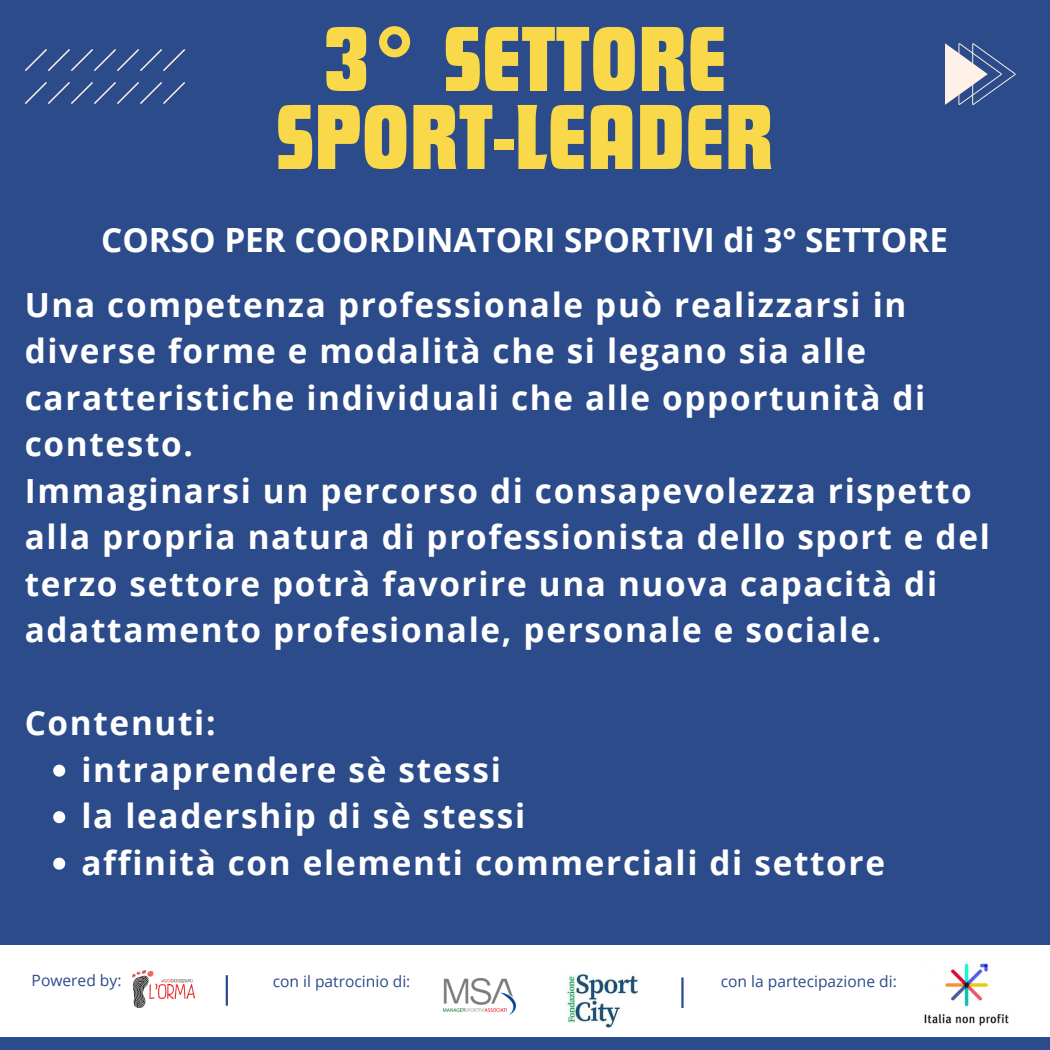
<style>
.page{position:relative;width:1050px;height:1050px;background:#2c4b8b}
.page>*{position:absolute;margin:0;border:0;box-sizing:border-box;transform-origin:0 0}
.t1{font:96px/78px "Futura Com Display";letter-spacing:.015em;color:#f9d949;text-align:center}
.t2{font:700 33.3px/46.5px "Open Sans";letter-spacing:.05em;color:#fff}
.t3{font:700 33.3px "Open Sans";color:#fff}
.t4{font:15.6px "Open Sans";color:#2c4b8b}
</style>
<div class="page">
<svg style="left:25px;top:49px;width:160px;height:55px"></svg>
<svg style="left:945px;top:43px;width:71px;height:62px"></svg>
<div style="left:0;top:945px;width:1050px;height:92px;background:#fff"></div>
<img style="left:133px;top:971px;width:61px;height:37px">
<hr style="left:226px;top:975px;width:2px;height:31px;background:#2c4b8b">
<img style="left:442px;top:978px;width:74px;height:37px">
<img style="left:566px;top:974px;width:73px;height:54px">
<img style="left:924px;top:963px;width:85px;height:63px">
<hr style="left:681px;top:977px;width:3px;height:31px;background:#2c4b8b">
<svg style="left:53px;top:765px;width:12px;height:12px"></svg>
<svg style="left:53px;top:811px;width:12px;height:12px"></svg>
<svg style="left:53px;top:858px;width:12px;height:12px"></svg>
<h1 class="t1" style="left:277px;top:18px;width:498px">3° SETTORE<br>SPORT-LEADER</h1>
<p class="t3" style="left:101px;top:216px;width:848px">CORSO PER COORDINATORI SPORTIVI di 3° SETTORE</p>
<p class="t2" style="left:25px;top:281px;width:967px">Una competenza professionale può realizzarsi in diverse forme e modalità che si legano sia alle caratteristiche individuali che alle opportunità di contesto.<br>Immaginarsi un percorso di consapevolezza rispetto alla propria natura di professionista dello sport e del terzo settore potrà favorire una nuova capacità di adattamento profesionale, personale e sociale.</p>
<p class="t2" style="left:25px;top:699px;width:192px">Contenuti:</p>
<p class="t2" style="left:81px;top:746px;width:421px">intraprendere sè stessi</p>
<p class="t2" style="left:81px;top:792px;width:445px">la leadership di sè stessi</p>
<p class="t2" style="left:81px;top:839px;width:805px">affinità con elementi commerciali di settore</p>
<h2 class="t4" style="left:32px;top:969px;width:91px">Powered by:</h2>
<p class="t4" style="left:273px;top:970px;width:139px">con il patrocinio di:</p>
<p class="t4" style="left:721px;top:970px;width:178px">con la partecipazione di:</p>
</div>
